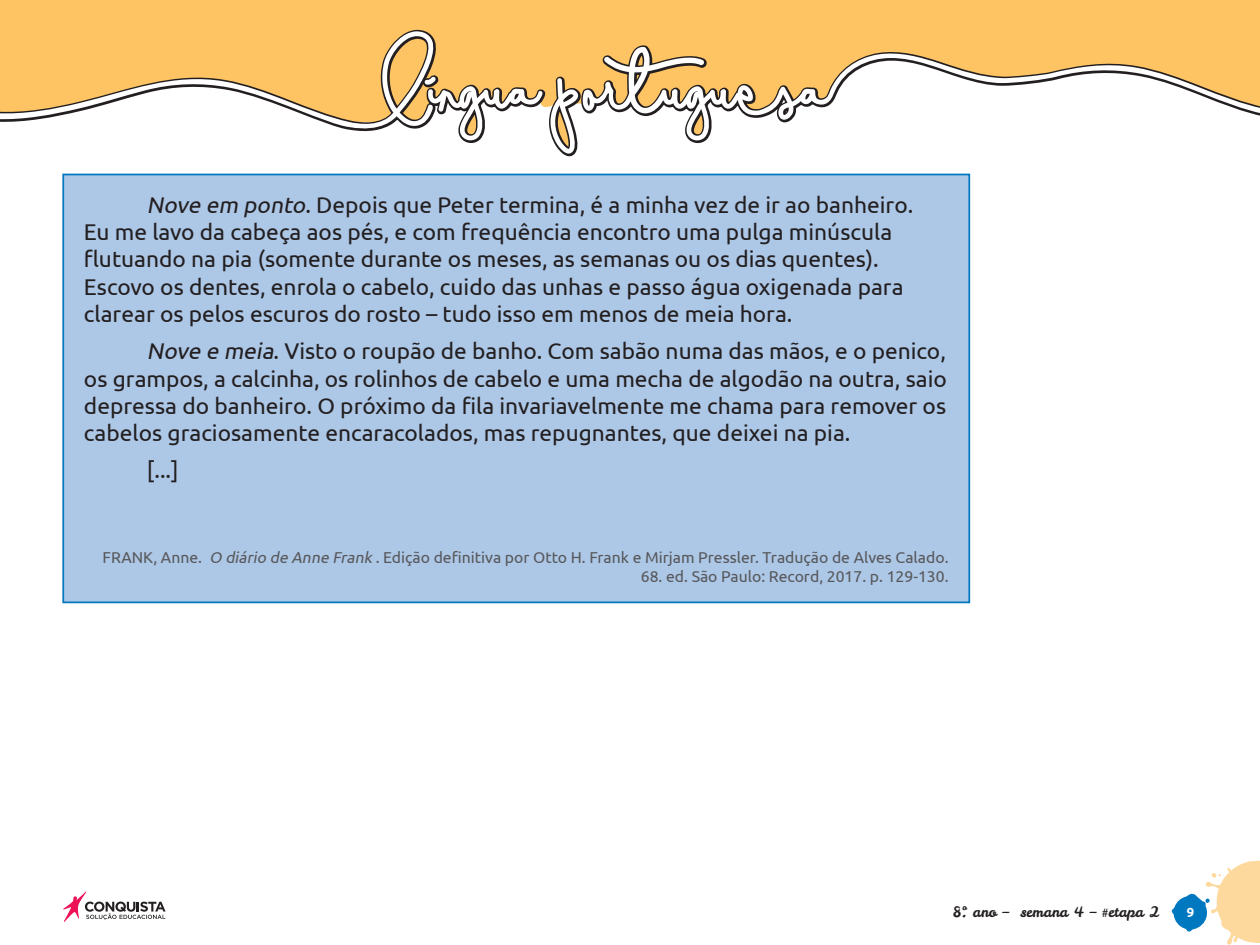
<style>
.page{position:relative;width:1260px;height:945px;background:#fff}
.page>*{position:absolute;margin:0;border:0;box-sizing:border-box;transform-origin:0 0}
._01_Texto_Geral{font:22.75px/27.3px "Ubuntu";color:#231f20}
._07_Referência_Fonte{font:15.75px "Ubuntu";color:#57585a}
.t1{font:14.35px "Leckerli One";color:#231f20}
.t2{font:700 13.12px "Ubuntu";color:#fff}
.s1{font-style:italic}
</style>
<div class="page">
<svg style="left:1172px;top:861px;width:88px;height:84px"></svg>
<svg style="left:63px;top:891px;width:103px;height:31px"></svg>
<svg style="left:0;top:0;width:1260px;height:157px;background:#fdc970"></svg>
<svg style="left:0;top:31px;width:1260px;height:123px"></svg>
<div style="left:63px;top:174px;width:906px;height:428px;background:#adc7e7"></div>
<div style="left:62px;top:174px;width:908px;height:429px;border:2px solid #0078c0"></div>
<p class="_01_Texto_Geral" style="left:84px;top:190px;width:831px;text-indent:63px"><span class="s1">Nove em ponto</span>. Depois que Peter termina, é a minha vez de ir ao banheiro.<br>Eu me lavo da cabeça aos pés, e com frequência encontro uma pulga minúscula flutuando na pia (somente durante os meses, as semanas ou os dias quentes).<br>Escovo os dentes, enrola o cabelo, cuido das unhas e passo água oxigenada para clarear os pelos escuros do rosto – tudo isso em menos de meia hora.</p>
<p class="_01_Texto_Geral" style="left:84px;top:337px;width:864px;text-align:justify;text-indent:63px"><span class="s1">Nove e meia</span>. Visto o roupão de banho. Com sabão numa das mãos, e o penico, os grampos, a calcinha, os rolinhos de cabelo e uma mecha de algodão na outra, saio depressa do banheiro. O próximo da fila invariavelmente me chama para remover os cabelos graciosamente encaracolados, mas repugnantes, que deixei na pia.</p>
<p class="_01_Texto_Geral" style="left:147px;top:456px;width:33px">[...]</p>
<p class="_07_Referência_Fonte" style="left:103px;top:548px;width:848px">FRANK, Anne. <span class="s1">O diário de Anne Frank</span> . Edição definitiva por Otto H. Frank e Mirjam Pressler. Tradução de Alves Calado.</p>
<p class="_07_Referência_Fonte" style="left:641px;top:567px;width:309px">68. ed. São Paulo: Record, 2017. p. 129-130.</p>
<p class="t1" style="left:953px;top:903px;width:208px">8º. ano – semana 4 – #etapa 2</p>
<p class="t2" style="left:1187px;top:905px;width:9px">9</p>
</div>
